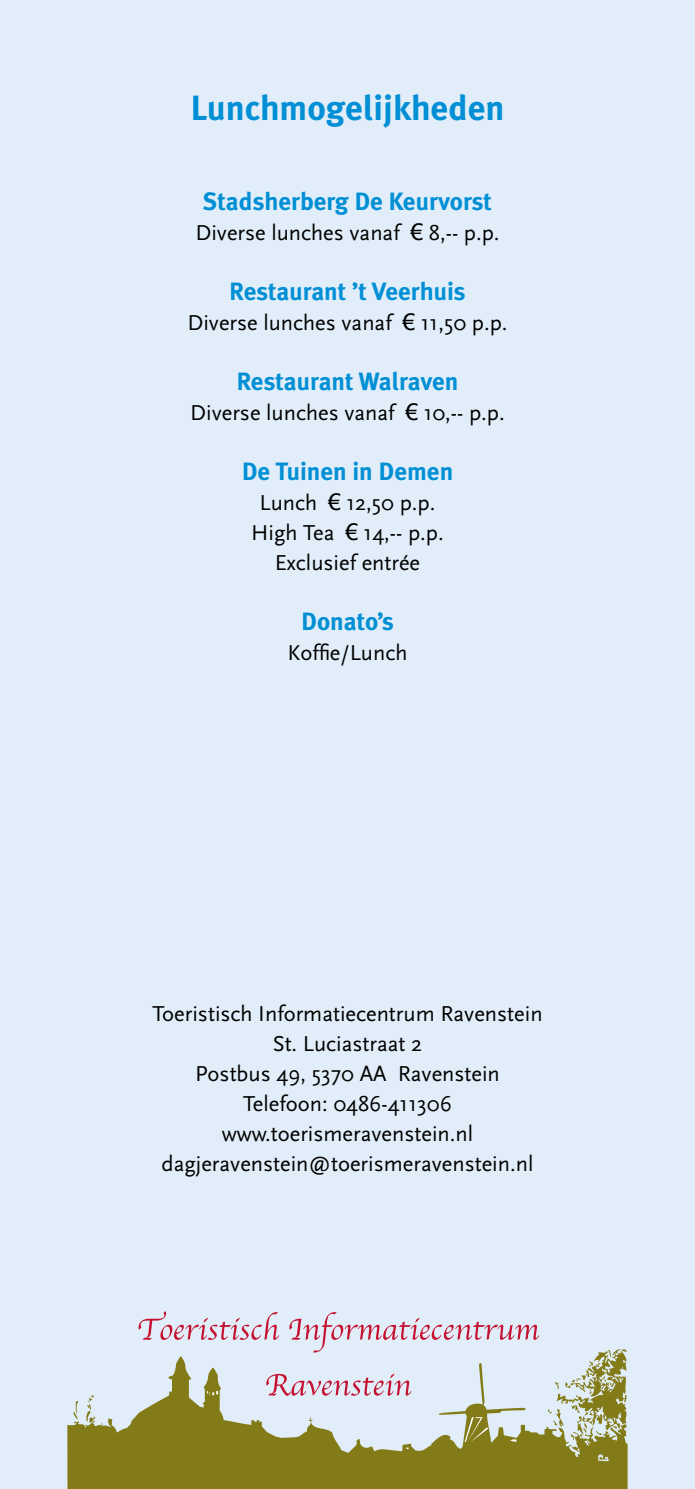
<style>
.page{position:relative;width:695px;height:1489px;background:#fff}
.page>*{position:absolute;margin:0;border:0;box-sizing:border-box;transform-origin:0 0}
.t1{font:700 35px "Meta Plus";color:#008fd5}
.t2{font:700 25px "Meta Plus";color:#008fd5}
.t3{font:22.5px/30px "Scala Sans";color:#000;text-align:center}
.s1{font-family:"Tahoma"}
</style>
<div class="page">
<div style="left:0;top:0;width:694px;height:1488px;background:#e1eef9"></div>
<svg style="left:138px;top:1311px;width:141px;height:28px"></svg>
<svg style="left:289px;top:1312px;width:250px;height:35px"></svg>
<svg style="left:67px;top:1347px;width:560px;height:141px;fill:#837b17"></svg>
<svg style="left:207px;top:1373px;width:309px;height:75px"></svg>
<h1 class="t1" style="left:190px;top:88px;width:316px">Lunchmogelijkheden</h1>
<p class="t2" style="left:203px;top:187px;width:290px">Stadsherberg De Keurvorst</p>
<p class="t3" style="left:195px;top:218px;width:305px">Diverse lunches vanaf <span class="s1">€</span> 8,-- p.p.</p>
<p class="t2" style="left:229px;top:277px;width:238px">Restaurant ’t Veerhuis</p>
<p class="t3" style="left:187px;top:308px;width:322px">Diverse lunches vanaf <span class="s1">€</span> 11,50 p.p.</p>
<p class="t2" style="left:236px;top:367px;width:223px">Restaurant Walraven</p>
<p class="t3" style="left:190px;top:398px;width:316px">Diverse lunches vanaf <span class="s1">€</span> 10,-- p.p.</p>
<p class="t2" style="left:242px;top:457px;width:213px">De Tuinen in Demen</p>
<p class="t3" style="left:251px;top:488px;width:194px">Lunch <span class="s1">€</span> 12,50 p.p.<br>High Tea <span class="s1">€</span> 14,-- p.p.<br>Exclusief entrée</p>
<p class="t2" style="left:301px;top:607px;width:94px">Donato’s</p>
<p class="t3" style="left:287px;top:638px;width:121px">Koffie/Lunch</p>
<p class="t3" style="left:152px;top:998px;width:391px">Toeristisch Informatiecentrum Ravenstein<br>St. Luciastraat 2<br>Postbus 49, 5370 AA Ravenstein<br>Telefoon: 0486-411306 www.toerismeravenstein.nl dagjeravenstein@toerismeravenstein.nl</p>
</div>
